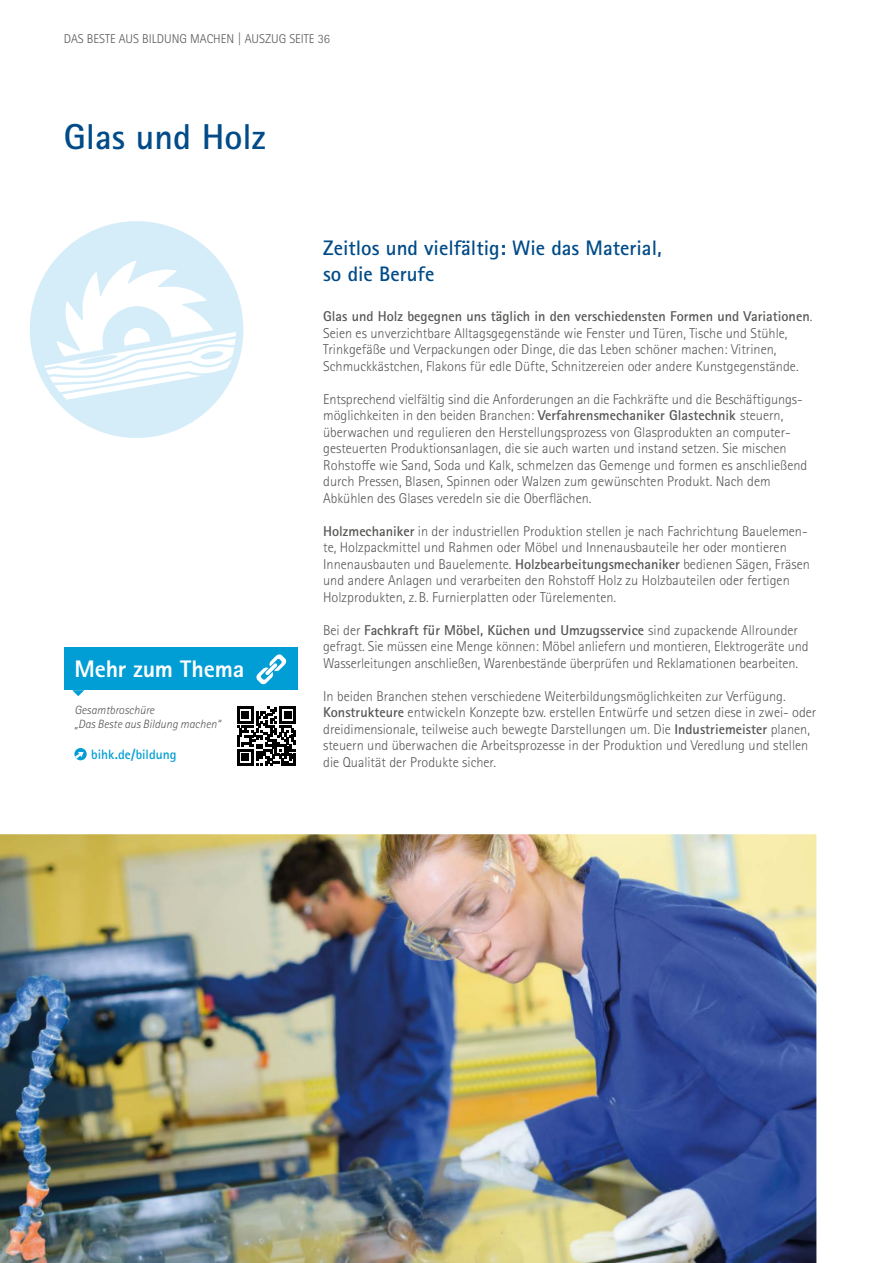
<style>
.page{position:relative;width:893px;height:1263px;background:#fff}
.page>*{position:absolute;margin:0;border:0;box-sizing:border-box;transform-origin:0 0}
.Headline{font:700 36px "Rotis Sans Serif Std";color:#004b88}
.Infobox_Box-Headline{font:800 24px "Rotis Sans Serif Std";letter-spacing:-.005em;color:#fff}
.Subheadline{font:700 21px/25.2px "Rotis Sans Serif Std";color:#004b88}
.Fließtext{font:300 14.25px/16.5px "Rotis Sans Serif Std";color:#575756}
.Mutterschrift_Rotis{font:700 13.5px "Rotis Sans Serif Std";color:#009ed4}
.t1{font:300 12.75px "Rotis Sans Serif Std";color:#575756}
.Mutterschrift_Rotis-2{font:italic 300 12px/13.5px "Rotis Sans Serif Std";color:#575756}
.s1{font-weight:700}
</style>
<div class="page">
<img style="left:0;top:834px;width:816px;height:429px">
<div style="left:30px;top:221px;width:213px;height:217px;background:#d4edf9;border-radius:50%"></div>
<svg style="left:44px;top:261px;width:192px;height:139px"></svg>
<svg style="left:74px;top:748px;width:13px;height:12px"></svg>
<svg style="left:75px;top:752px;width:9px;height:7px"></svg>
<div style="left:64px;top:648px;width:234px;height:42px;background:#009ed4"></div>
<svg style="left:72px;top:690px;width:12px;height:6px"></svg>
<svg style="left:256px;top:654px;width:31px;height:31px"></svg>
<svg style="left:237px;top:707px;width:59px;height:58px"></svg>
<p class="t1" style="left:64px;top:31px;width:268px">Das Beste aus Bildung machen | Auszug Seite 36</p>
<p class="Headline" style="left:64px;top:114px;width:203px">Glas und Holz</p>
<p class="Infobox_Box-Headline" style="left:74px;top:654px;width:171px">Mehr zum Thema</p>
<p class="Mutterschrift_Rotis-2" style="left:74px;top:704px;width:148px">Gesamtbroschüre<br>„Das Beste aus Bildung machen“</p>
<p class="Mutterschrift_Rotis" style="left:91px;top:746px;width:87px">bihk.de/bildung</p>
<p class="Subheadline" style="left:323px;top:235px;width:340px">Zeitlos und vielfältig: Wie das Material, so die Berufe</p>
<p class="Fließtext" style="left:323px;top:308px;width:491px"><span class="s1">Glas und Holz begegnen uns täglich in den verschiedensten Formen und Variationen</span>.<br>Seien es unverzichtbare Alltagsgegenstände wie Fenster und Türen, Tische und Stühle, Trinkgefäße und Verpackungen oder Dinge, die das Leben schöner machen: Vitrinen, Schmuckkästchen, Flakons für edle Düfte, Schnitzereien oder andere Kunstgegenstände.</p>
<p class="Fließtext" style="left:323px;top:391px;width:486px">Entsprechend vielfältig sind die Anforderungen an die Fachkräfte und die Beschäftigungs&shy;möglichkeiten in den beiden Branchen: <span class="s1">Verfahrensmechaniker Glastechnik</span> steuern, überwachen und regulieren den Herstellungsprozess von Glasprodukten an computer&shy;gesteuerten Produktionsanlagen, die sie auch warten und instand setzen. Sie mischen Rohstoffe wie Sand, Soda und Kalk, schmelzen das Gemenge und formen es anschließend durch Pressen, Blasen, Spinnen oder Walzen zum gewünschten Produkt. Nach dem Abkühlen des Glases veredeln sie die Oberflächen.</p>
<p class="Fließtext" style="left:323px;top:523px;width:488px"><span class="s1">Holzmechaniker</span> in der industriellen Produktion stellen je nach Fachrichtung Bauelemen&shy;te, Holzpackmittel und Rahmen oder Möbel und I nnenausbauteile her oder montieren<br>I nnenausbauten und Bauelemente. <span class="s1">Holzbearbeitungsmechaniker</span> bedienen Sägen, Fräsen und andere Anlagen und verarbeiten den Rohstoff Holz zu Holzbauteilen oder fertigen Holzprodukten, z.B. Furnierplatten oder Türelementen.</p>
<p class="Fließtext" style="left:323px;top:622px;width:487px">Bei der <span class="s1">Fachkraft für Möbel, Küchen und Umzugsservice</span> sind zupackende Allrounder gefragt. Sie müssen eine Menge können: Möbel anliefern und montieren, Elektrogeräte und<br>Wasserleitungen anschließen, Warenbestände überprüfen und Reklamationen bearbeiten.</p>
<p class="Fließtext" style="left:323px;top:688px;width:495px">I n beiden Branchen stehen verschiedene Weiterbildungsmöglichkeiten zur Verfügung.<br><span class="s1">Konstrukteure</span> entwickeln Konzepte bzw. erstellen Entwürfe und setzen diese in zwei- oder dreidimensionale, teilweise auch bewegte Darstellungen um. Die <span class="s1">Industriemeister</span> planen, steuern und überwachen die Arbeitsprozesse in der Produktion und Veredlung und stellen die Qualität der Produkte sicher.</p>
</div>
